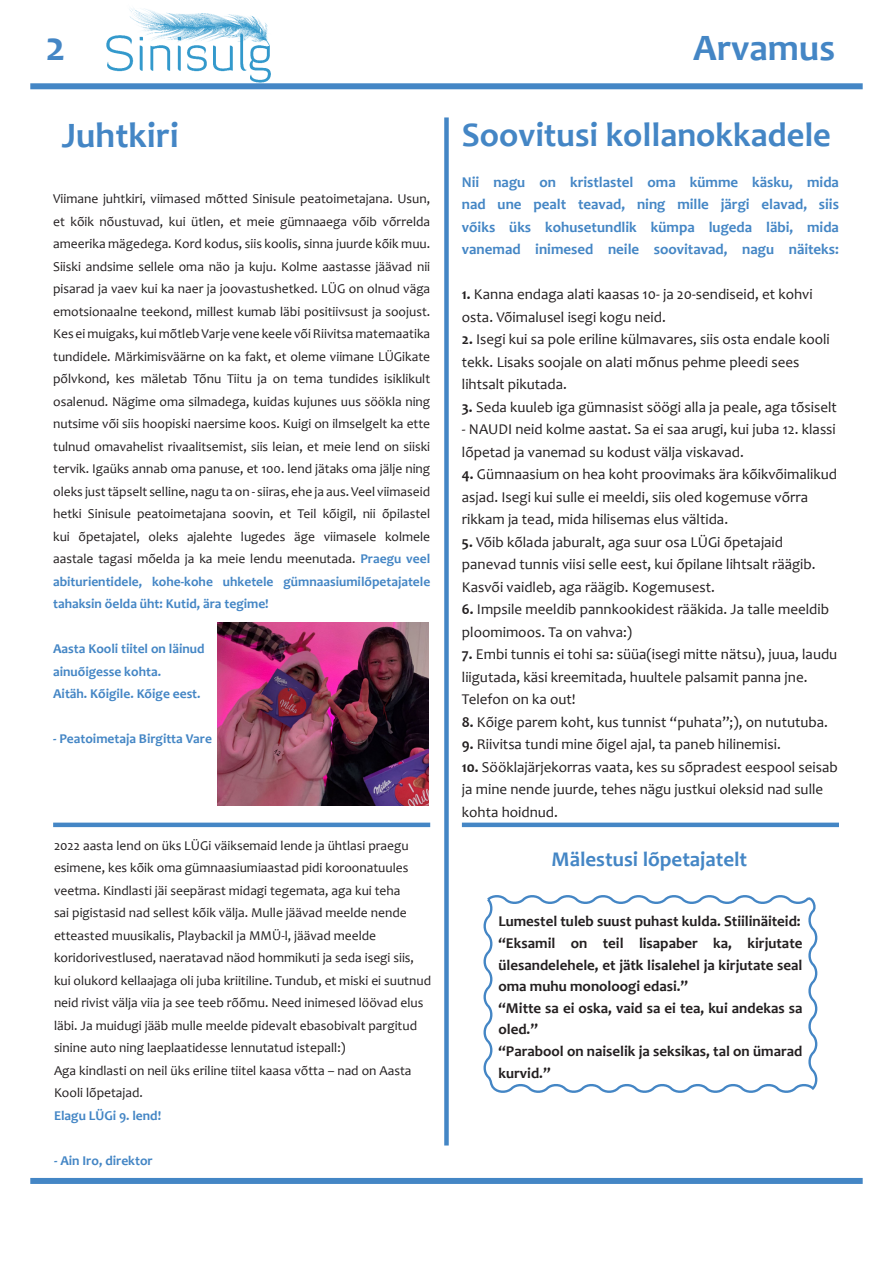
<style>
.page{position:relative;width:893px;height:1263px;background:#fff}
.page>*{position:absolute;margin:0;border:0;box-sizing:border-box;transform-origin:0 0}
.t1{font:700 42px "Candara";color:#4486c5}
.t2{font:700 37.5px "Candara";color:#4486c5}
.t3{font:700 36px "Candara";color:#4486c5}
.t4{font:700 34.5px "Candara";color:#4486c5}
.t5{font:700 21px "Candara";color:#4486c5}
.t6{font:15px/22.5px "Candara";color:#231f20}
.t7{font:700 15px/21.6px "Candara";color:#231f20}
.t8{font:700 15px/22.5px "Candara";color:#4486c5;text-align:justify}
.t9{font:13.5px/22.5px "Candara";color:#231f20}
.t10{font:700 13.5px "Candara";color:#4486c5}
.s1{font-weight:700;color:#4486c5}
.s2{font-weight:700}
</style>
<div class="page">
<div style="left:30px;top:1178px;width:833px;height:6px;background:#4486c5"></div>
<div style="left:30px;top:83px;width:833px;height:6px;background:#4486c5"></div>
<img style="left:106px;top:8px;width:165px;height:75px">
<div style="left:444px;top:117px;width:5px;height:1028px;background:#4486c5"></div>
<hr style="left:462px;top:823px;width:377px;height:4px;background:#4486c5">
<svg style="left:483px;top:895px;width:335px;height:198px"></svg>
<img style="left:217px;top:622px;width:212px;height:184px">
<hr style="left:53px;top:823px;width:377px;height:4px;background:#4486c5">
<p class="t1" style="left:46px;top:20px;width:22px">2</p>
<p class="t2" style="left:693px;top:24px;width:144px">Arvamus</p>
<p class="t3" style="left:62px;top:113px;width:118px">Juhtkiri</p>
<p class="t4" style="left:462px;top:113px;width:371px">Soovitusi kollanokkadele</p>
<p class="t9" style="left:53px;top:187px;width:379px;text-align:justify">Viimane juhtkiri, viimased mõtted Sinisule peatoimetajana. Usun, et kõik nõustuvad, kui ütlen, et meie gümnaaega võib võrrelda ameerika mägedega. Kord kodus, siis koolis, sinna juurde kõik muu.<br>Siiski andsime sellele oma näo ja kuju. Kolme aastasse jäävad nii pisarad ja vaev kui ka naer ja joovastushetked. LÜG on olnud väga emotsionaalne teekond, millest kumab läbi positiivsust ja soojust.<br>Kes ei muigaks, kui mõtleb Varje vene keele või Riivitsa matemaatika tundidele. Märkimisväärne on ka fakt, et oleme viimane LÜGikate põlvkond, kes mäletab Tõnu Tiitu ja on tema tundides isiklikult osalenud. Nägime oma silmadega, kuidas kujunes uus söökla ning nutsime või siis hoopiski naersime koos. Kuigi on ilmselgelt ka ette tulnud omavahelist rivaalitsemist, siis leian, et meie lend on siiski tervik. Igaüks annab oma panuse, et 100. lend jätaks oma jälje ning oleks just täpselt selline, nagu ta on - siiras, ehe ja aus. Veel viimaseid hetki Sinisule peatoimetajana soovin, et Teil kõigil, nii õpilastel kui õpetajatel, oleks ajalehte lugedes äge viimasele kolmele aastale tagasi mõelda ja ka meie lendu meenutada. <span class="s1">Praegu veel abiturientidele, kohe-kohe uhketele gümnaasiumilõpetajatele tahaksin öelda üht: Kutid, ära tegime!</span></p>
<p class="t10" style="left:53px;top:640px;width:153px">Aasta Kooli tiitel on läinud</p>
<p class="t10" style="left:53px;top:663px;width:109px">ainuõigesse kohta.</p>
<p class="t10" style="left:53px;top:685px;width:149px">Aitäh. Kõigile. Kõige eest.</p>
<p class="t10" style="left:53px;top:730px;width:160px">- Peatoimetaja Birgitta Vare</p>
<p class="t9" style="left:54px;top:834px;width:379px">2022 aasta lend on üks LÜGi väiksemaid lende ja ühtlasi praegu esimene, kes kõik oma gümnaasiumiaastad pidi koroonatuules veetma. Kindlasti jäi seepärast midagi tegemata, aga kui teha<br>sai pigistasid nad sellest kõik välja. Mulle jäävad meelde nende etteasted muusikalis, Playbackil ja MMÜ-l, jäävad meelde koridorivestlused, naeratavad näod hommikuti ja seda isegi siis, kui olukord kellaajaga oli juba kriitiline. Tundub, et miski ei suutnud neid rivist välja viia ja see teeb rõõmu. Need inimesed löövad elus läbi. Ja muidugi jääb mulle meelde pidevalt ebasobivalt pargitud sinine auto ning laeplaatidesse lennutatud istepall:)</p>
<p class="t9" style="left:54px;top:1059px;width:359px">Aga kindlasti on neil üks eriline tiitel kaasa võtta – nad on Aasta<br>Kooli lõpetajad.</p>
<p class="t10" style="left:54px;top:1107px;width:109px">Elagu LÜGi 9. lend!</p>
<p class="t10" style="left:54px;top:1152px;width:100px">- Ain Iro, direktor</p>
<p class="t8" style="left:462px;top:170px;width:379px">Nii nagu on kristlastel oma kümme käsku, mida nad une pealt teavad, ning mille järgi elavad, siis võiks üks kohusetundlik kümpa lugeda läbi, mida vanemad inimesed neile soovitavad, nagu näiteks:</p>
<p class="t6" style="left:462px;top:283px;width:352px"><span class="s2">1.</span> Kanna endaga alati kaasas 10- ja 20-sendiseid, et kohvi osta. Võimalusel isegi kogu neid.</p>
<p class="t6" style="left:462px;top:328px;width:369px"><span class="s2">2.</span> Isegi kui sa pole eriline külmavares, siis osta endale kooli tekk. Lisaks soojale on alati mõnus pehme pleedi sees lihtsalt pikutada.</p>
<p class="t6" style="left:462px;top:395px;width:377px"><span class="s2">3.</span> Seda kuuleb iga gümnasist söögi alla ja peale, aga tõsiselt</p>
<p class="t6" style="left:462px;top:418px;width:375px">- NAUDI neid kolme aastat. Sa ei saa arugi, kui juba 12. klassi lõpetad ja vanemad su kodust välja viskavad.</p>
<p class="t6" style="left:462px;top:463px;width:377px"><span class="s2">4.</span> Gümnaasium on hea koht proovimaks ära kõikvõimalikud asjad. Isegi kui sulle ei meeldi, siis oled kogemuse võrra rikkam ja tead, mida hilisemas elus vältida.</p>
<p class="t6" style="left:462px;top:530px;width:355px"><span class="s2">5.</span> Võib kõlada jaburalt, aga suur osa LÜGi õpetajaid panevad tunnis viisi selle eest, kui õpilane lihtsalt räägib.<br>Kasvõi vaidleb, aga räägib. Kogemusest.</p>
<p class="t6" style="left:462px;top:598px;width:369px"><span class="s2">6.</span> Impsile meeldib pannkookidest rääkida. Ja talle meeldib ploomimoos. Ta on vahva:)</p>
<p class="t6" style="left:462px;top:643px;width:377px"><span class="s2">7.</span> Embi tunnis ei tohi sa: süüa(isegi mitte nätsu), juua, laudu liigutada, käsi kreemitada, huultele palsamit panna jne.<br>Telefon on ka out!</p>
<p class="t6" style="left:462px;top:710px;width:368px"><span class="s2">8.</span> Kõige parem koht, kus tunnist “puhata”;), on nututuba.</p>
<p class="t6" style="left:462px;top:733px;width:320px"><span class="s2">9.</span> Riivitsa tundi mine õigel ajal, ta paneb hilinemisi.</p>
<p class="t6" style="left:462px;top:755px;width:377px"><span class="s2">10.</span> Sööklajärjekorras vaata, kes su sõpradest eespool seisab ja mine nende juurde, tehes nägu justkui oleksid nad sulle kohta hoidnud.</p>
<p class="t5" style="left:552px;top:846px;width:197px">Mälestusi lõpetajatelt</p>
<p class="t7" style="left:498px;top:910px;width:304px">Lumestel tuleb suust puhast kulda. Stiilinäiteid:</p>
<p class="t7" style="left:498px;top:932px;width:306px;text-align:justify">“Eksamil on teil lisapaber ka, kirjutate ülesandelehele, et jätk lisalehel ja kirjutate seal oma muhu monoloogi edasi.”</p>
<p class="t7" style="left:498px;top:997px;width:306px">“Mitte sa ei oska, vaid sa ei tea, kui andekas sa oled.”</p>
<p class="t7" style="left:498px;top:1040px;width:306px">“Parabool on naiselik ja seksikas, tal on ümarad kurvid.”</p>
</div>
